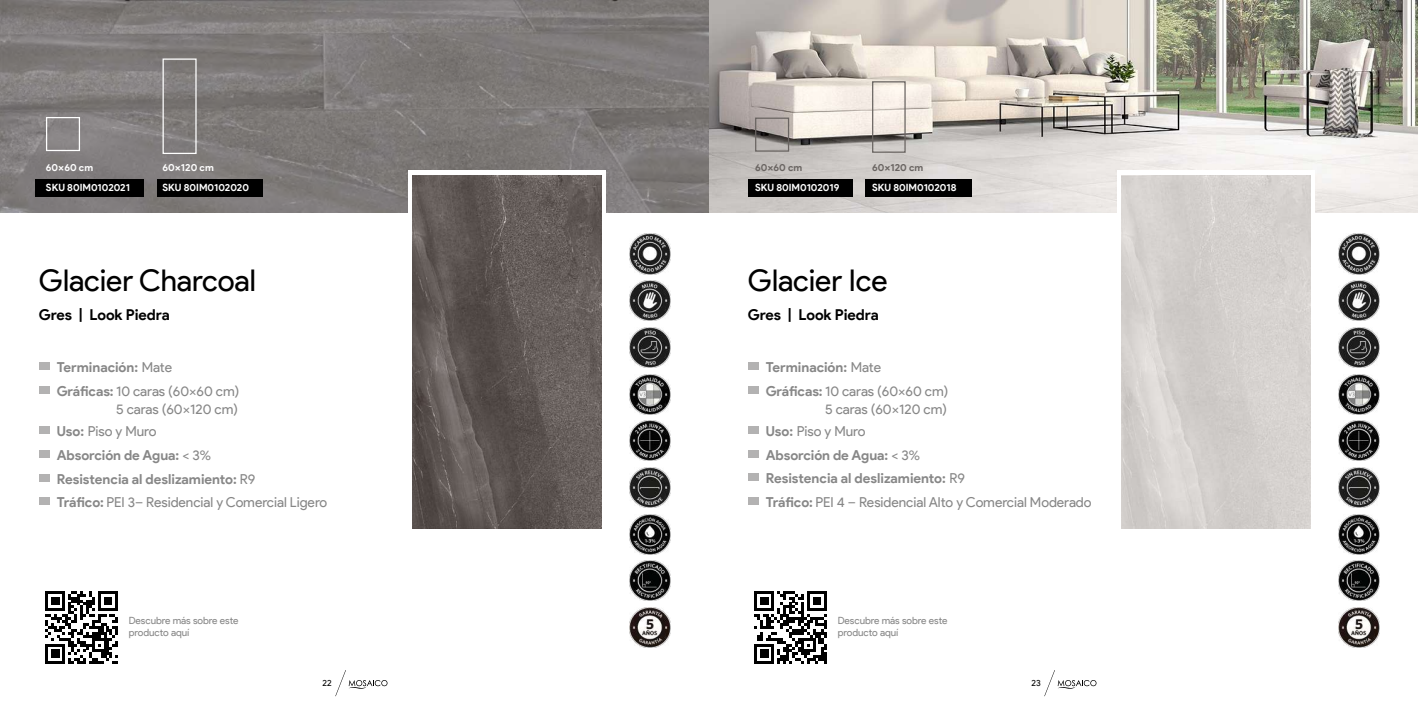
<style>
.page{position:relative;width:1418px;height:709px;background:#fff}
.page>*{position:absolute;margin:0;border:0;box-sizing:border-box;transform-origin:0 0}
.t1{font:30px "Product Sans";letter-spacing:-.005em;color:#000}
.t2{font:700 15px "Product Sans";color:#000}
.t3{font:13.75px/18.2px "Product Sans";color:#878787;text-align:right}
.t4{font:700 13.75px "Product Sans";letter-spacing:-.005em;color:#878787}
.t5{font:700 10px "Product Sans";color:#fff}
.t6{font:10px/12px "Product Sans";letter-spacing:-.005em;color:#878787}
.t7{font:700 10px "Product Sans";color:#696461}
.t8{font:8.75px "Product Sans";color:#000}
.s1{font-weight:400}
.s2{font-weight:700}
</style>
<div class="page">
<img style="left:0;top:0;width:1417px;height:213px">
<div style="left:408px;top:170px;width:198px;height:81px;background:#fff"></div>
<div style="left:1117px;top:170px;width:198px;height:81px;background:#fff"></div>
<img style="left:413px;top:175px;width:188px;height:354px">
<img style="left:1121px;top:175px;width:189px;height:354px">
<div style="left:867px;top:179px;width:105px;height:18px;background:#000"></div>
<div style="left:158px;top:179px;width:105px;height:18px;background:#000"></div>
<div style="left:39px;top:179px;width:105px;height:18px;background:#000"></div>
<div style="left:748px;top:179px;width:105px;height:18px;background:#000"></div>
<div style="left:865px;top:179px;width:104px;height:18px;background:#000"></div>
<div style="left:872px;top:81px;width:33px;height:72px;border:1px solid #696461"></div>
<div style="left:35px;top:179px;width:105px;height:18px;background:#000"></div>
<div style="left:157px;top:179px;width:105px;height:18px;background:#000"></div>
<div style="left:162px;top:58px;width:35px;height:96px;border:1px solid #fff"></div>
<div style="left:755px;top:118px;width:34px;height:34px;border:1px solid #696461"></div>
<div style="left:46px;top:117px;width:34px;height:34px;border:1px solid #fff"></div>
<img style="left:1338px;top:234px;width:40px;height:40px">
<img style="left:1338px;top:421px;width:40px;height:40px">
<img style="left:1338px;top:467px;width:40px;height:40px">
<img style="left:1338px;top:327px;width:40px;height:40px">
<img style="left:1338px;top:514px;width:40px;height:40px">
<img style="left:1338px;top:281px;width:40px;height:40px">
<img style="left:1338px;top:374px;width:40px;height:40px">
<img style="left:1338px;top:607px;width:40px;height:40px">
<img style="left:1338px;top:561px;width:40px;height:40px">
<img style="left:630px;top:234px;width:40px;height:40px">
<img style="left:630px;top:421px;width:40px;height:40px">
<img style="left:630px;top:467px;width:40px;height:40px">
<img style="left:630px;top:327px;width:40px;height:40px">
<img style="left:630px;top:514px;width:40px;height:40px">
<img style="left:630px;top:281px;width:40px;height:40px">
<img style="left:630px;top:374px;width:40px;height:40px">
<img style="left:630px;top:607px;width:40px;height:40px">
<img style="left:630px;top:561px;width:40px;height:40px">
<div style="left:748px;top:362px;width:10px;height:8px;background:#b3b2b2"></div>
<div style="left:748px;top:426px;width:10px;height:8px;background:#b3b2b2"></div>
<div style="left:748px;top:473px;width:10px;height:8px;background:#b3b2b2"></div>
<div style="left:748px;top:497px;width:10px;height:8px;background:#b3b2b2"></div>
<div style="left:748px;top:450px;width:10px;height:7px;background:#b3b2b2"></div>
<div style="left:748px;top:386px;width:10px;height:8px;background:#b3b2b2"></div>
<div style="left:39px;top:362px;width:10px;height:8px;background:#b3b2b2"></div>
<div style="left:39px;top:426px;width:10px;height:8px;background:#b3b2b2"></div>
<div style="left:39px;top:473px;width:10px;height:8px;background:#b3b2b2"></div>
<div style="left:39px;top:497px;width:10px;height:8px;background:#b3b2b2"></div>
<div style="left:39px;top:386px;width:10px;height:8px;background:#b3b2b2"></div>
<div style="left:39px;top:450px;width:10px;height:8px;background:#b3b2b2"></div>
<svg style="left:754px;top:591px;width:73px;height:73px"></svg>
<svg style="left:45px;top:591px;width:73px;height:73px"></svg>
<svg style="left:1044px;top:670px;width:52px;height:26px"></svg>
<svg style="left:335px;top:670px;width:52px;height:26px"></svg>
<p class="t5" style="left:46px;top:162px;width:49px">60x60 cm</p>
<p class="t5" style="left:162px;top:162px;width:53px">60x120 cm</p>
<p class="t7" style="left:755px;top:162px;width:49px">60x60 cm</p>
<p class="t7" style="left:872px;top:162px;width:53px">60x120 cm</p>
<p class="t5" style="left:46px;top:182px;width:85px">SKU 80IM0102021</p>
<p class="t5" style="left:162px;top:182px;width:88px">SKU 80IM0102020</p>
<p class="t5" style="left:755px;top:182px;width:86px">SKU 80IM0102019</p>
<p class="t5" style="left:872px;top:182px;width:86px">SKU 80IM0102018</p>
<h1 class="t1" style="left:39px;top:264px;width:218px">Glacier Charcoal</h1>
<p class="t2" style="left:39px;top:306px;width:132px">Gres | Look Piedra</p>
<h1 class="t1" style="left:748px;top:264px;width:141px">Glacier Ice</h1>
<p class="t2" style="left:748px;top:306px;width:132px">Gres | Look Piedra</p>
<p class="t4" style="left:57px;top:359px;width:117px">Terminación: <span class="s1">Mate</span></p>
<p class="t4" style="left:765px;top:359px;width:117px">Terminación: <span class="s1">Mate</span></p>
<p class="t3" style="left:57px;top:382px;width:184px"><span class="s2">Gráficas:</span> 10 caras (60x60 cm)<br>5 caras (60x120 cm)</p>
<p class="t4" style="left:57px;top:446px;width:156px">Absorción de Agua: <span class="s1">&lt; 3%</span></p>
<p class="t3" style="left:57px;top:423px;width:101px"><span class="s2">Uso:</span> Piso y Muro</p>
<p class="t3" style="left:765px;top:382px;width:184px"><span class="s2">Gráficas:</span> 10 caras (60x60 cm)<br>5 caras (60x120 cm)</p>
<p class="t3" style="left:765px;top:422px;width:101px"><span class="s2">Uso:</span> Piso y Muro</p>
<p class="t4" style="left:765px;top:446px;width:156px">Absorción de Agua: <span class="s1">&lt; 3%</span></p>
<p class="t4" style="left:57px;top:470px;width:200px">Resistencia al deslizamiento: <span class="s1">R9</span></p>
<p class="t4" style="left:765px;top:470px;width:201px">Resistencia al deslizamiento: <span class="s1">R9</span></p>
<p class="t3" style="left:57px;top:493px;width:272px"><span class="s2">Tráfico:</span> PEI 3– Residencial y Comercial Ligero</p>
<p class="t3" style="left:765px;top:493px;width:327px"><span class="s2">Tráfico:</span> PEI 4 – Residencial Alto y Comercial Moderado</p>
<p class="t6" style="left:129px;top:614px;width:111px">Descubre más sobre este producto aquí</p>
<p class="t6" style="left:837px;top:614px;width:111px">Descubre más sobre este producto aquí</p>
<p class="t8" style="left:322px;top:677px;width:11px">22</p>
<p class="t8" style="left:1031px;top:677px;width:11px">23</p>
</div>
